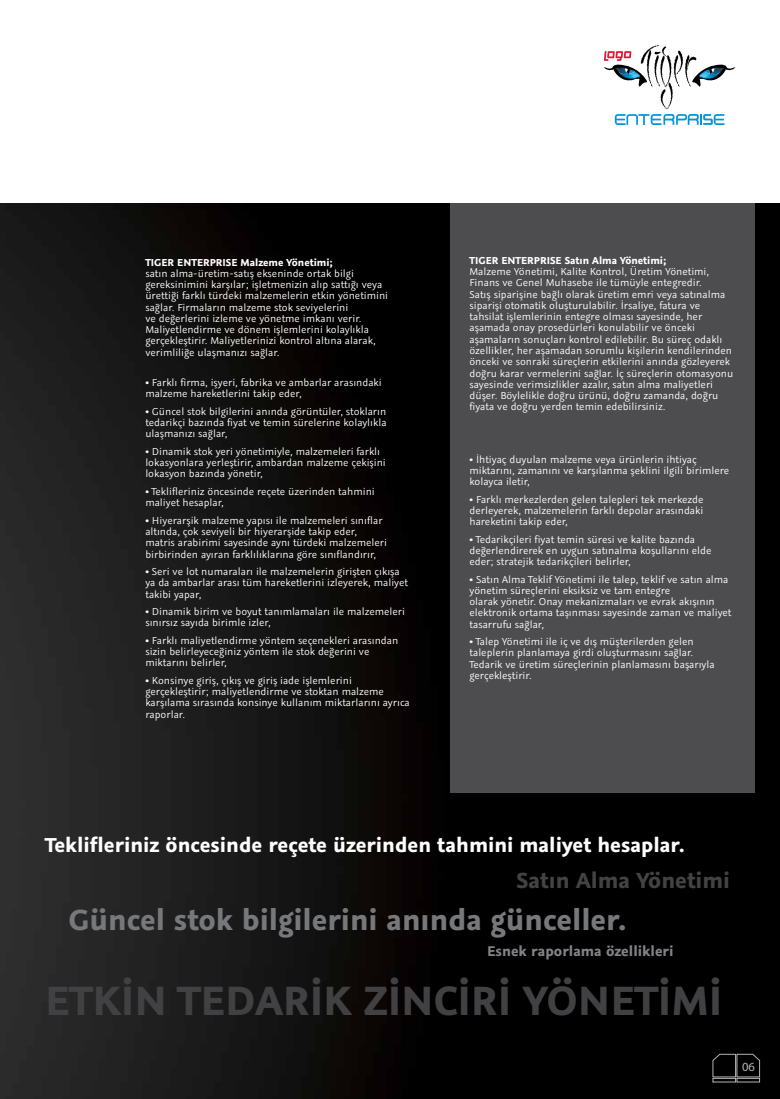
<style>
.page{position:relative;width:780px;height:1099px;background:#fff}
.page>*{position:absolute;margin:0;border:0;box-sizing:border-box;transform-origin:0 0}
.t1{font:700 45.62px "Graublau Sans";color:#414042}
.t2{font:700 32.5px "Graublau Sans";color:#77787b}
.t3{font:700 24.38px "Graublau Sans";color:#454242}
.t4{font:700 22.5px "Graublau Sans";color:#fff}
.t5{font:700 15.75px "Graublau Sans";color:#808285}
.t6{font:12.5px "Myriad Pro";color:#b1b4b6}
.t7{font:11.25px/11.2px "Graublau Sans";color:#fff}
.t8{font:700 11.25px "Graublau Sans";color:#fff}
</style>
<div class="page">
<svg style="left:604px;top:45px;width:131px;height:80px"></svg>
<img style="left:0;top:203px;width:780px;height:895px">
<div style="left:712px;top:1078px;width:23px;height:4px;border:1px solid #b1b4b6"></div>
<svg style="left:712px;top:1053px;width:48px;height:24px"></svg>
<div style="left:736px;top:1078px;width:23px;height:4px;border:1px solid #b1b4b6"></div>
<div style="left:450px;top:204px;width:304px;height:589px;background:#4d4d4f"></div>
<p class="t8" style="left:145px;top:255px;width:189px">TIGER ENTERPRISE Malzeme Yönetimi;</p>
<p class="t7" style="left:145px;top:268px;width:244px">satın alma-üretim-satış ekseninde ortak bilgi gereksinimini karşılar; işletmenizin alıp sattığı veya ürettiği farklı türdeki malzemelerin etkin yönetimini sağlar. Firmaların malzeme stok seviyelerini<br>ve değerlerini izleme ve yönetme imkanı verir.<br>Maliyetlendirme ve dönem işlemlerini kolaylıkla gerçekleştirir. Maliyetlerinizi kontrol altına alarak, verimliliğe ulaşmanızı sağlar.</p>
<p class="t7" style="left:145px;top:377px;width:238px">• Farklı firma, işyeri, fabrika ve ambarlar arasındaki malzeme hareketlerini takip eder,</p>
<p class="t7" style="left:145px;top:406px;width:243px;text-align:justify">• Güncel stok bilgilerini anında görüntüler, stokların tedarikçi bazında fiyat ve temin sürelerine kolaylıkla ulaşmanızı sağlar,</p>
<p class="t7" style="left:145px;top:446px;width:242px">• Dinamik stok yeri yönetimiyle, malzemeleri farklı lokasyonlara yerleştirir, ambardan malzeme çekişini lokasyon bazında yönetir,</p>
<p class="t7" style="left:145px;top:486px;width:231px">• Teklifleriniz öncesinde reçete üzerinden tahmini maliyet hesaplar,</p>
<p class="t7" style="left:145px;top:514px;width:243px">• Hiyerarşik malzeme yapısı ile malzemeleri sınıflar altında, çok seviyeli bir hiyerarşide takip eder, matris arabirimi sayesinde aynı türdeki malzemeleri birbirinden ayıran farklılıklarına göre sınıflandırır,</p>
<p class="t7" style="left:145px;top:566px;width:264px">• Seri ve lot numaraları ile malzemelerin girişten çıkışa ya da ambarlar arası tüm hareketlerini izleyerek, maliyet takibi yapar,</p>
<p class="t7" style="left:145px;top:606px;width:261px">• Dinamik birim ve boyut tanımlamaları ile malzemeleri sınırsız sayıda birimle izler,</p>
<p class="t7" style="left:145px;top:634px;width:254px">• Farklı maliyetlendirme yöntem seçenekleri arasından sizin belirleyeceğiniz yöntem ile stok değerini ve miktarını belirler,</p>
<p class="t7" style="left:145px;top:674px;width:266px">• Konsinye giriş, çıkış ve giriş iade işlemlerini gerçekleştirir; maliyetlendirme ve stoktan malzeme karşılama sırasında konsinye kullanım miktarlarını ayrıca raporlar.</p>
<p class="t8" style="left:469px;top:253px;width:198px">TIGER ENTERPRISE Satın Alma Yönetimi;</p>
<p class="t7" style="left:469px;top:266px;width:265px">Malzeme Yönetimi, Kalite Kontrol, Üretim Yönetimi, Finans ve Genel Muhasebe ile tümüyle entegredir.<br>Satış siparişine bağlı olarak üretim emri veya satınalma siparişi otomatik oluşturulabilir. İrsaliye, fatura ve tahsilat işlemlerinin entegre olması sayesinde, her aşamada onay prosedürleri konulabilir ve önceki aşamaların sonuçları kontrol edilebilir. Bu süreç odaklı özellikler, her aşamadan sorumlu kişilerin kendilerinden önceki ve sonraki süreçlerin etkilerini anında gözleyerek doğru karar vermelerini sağlar. İç süreçlerin otomasyonu sayesinde verimsizlikler azalır, satın alma maliyetleri düşer. Böylelikle doğru ürünü, doğru zamanda, doğru fiyata ve doğru yerden temin edebilirsiniz.</p>
<p class="t7" style="left:469px;top:453px;width:261px">• İhtiyaç duyulan malzeme veya ürünlerin ihtiyaç miktarını, zamanını ve karşılanma şeklini ilgili birimlere kolayca iletir,</p>
<p class="t7" style="left:469px;top:493px;width:235px;text-align:justify">• Farklı merkezlerden gelen talepleri tek merkezde derleyerek, malzemelerin farklı depolar arasındaki hareketini takip eder,</p>
<p class="t7" style="left:469px;top:533px;width:243px">• Tedarikçileri fiyat temin süresi ve kalite bazında değerlendirerek en uygun satınalma koşullarını elde eder; stratejik tedarikçileri belirler,</p>
<p class="t7" style="left:469px;top:573px;width:263px">• Satın Alma Teklif Yönetimi ile talep, teklif ve satın alma yönetim süreçlerini eksiksiz ve tam entegre<br>olarak yönetir. Onay mekanizmaları ve evrak akışının elektronik ortama taşınması sayesinde zaman ve maliyet tasarrufu sağlar,</p>
<p class="t7" style="left:469px;top:636px;width:247px">• Talep Yönetimi ile iç ve dış müşterilerden gelen taleplerin planlamaya girdi oluşturmasını sağlar.<br>Tedarik ve üretim süreçlerinin planlamasını başarıyla gerçekleştirir.</p>
<h3 class="t4" style="left:45px;top:830px;width:641px">Teklifleriniz öncesinde reçete üzerinden tahmini maliyet hesaplar.</h3>
<h3 class="t3" style="left:516px;top:865px;width:215px">Satın Alma Yönetimi</h3>
<h2 class="t2" style="left:69px;top:899px;width:560px">Güncel stok bilgilerini anında günceller.</h2>
<h3 class="t5" style="left:487px;top:941px;width:188px">Esnek raporlama özellikleri</h3>
<h1 class="t1" style="left:45px;top:972px;width:678px">ETKİN TEDARİK ZİNCİRİ YÖNETİMİ</h1>
<p class="t6" style="left:742px;top:1058px;width:14px">06</p>
</div>
